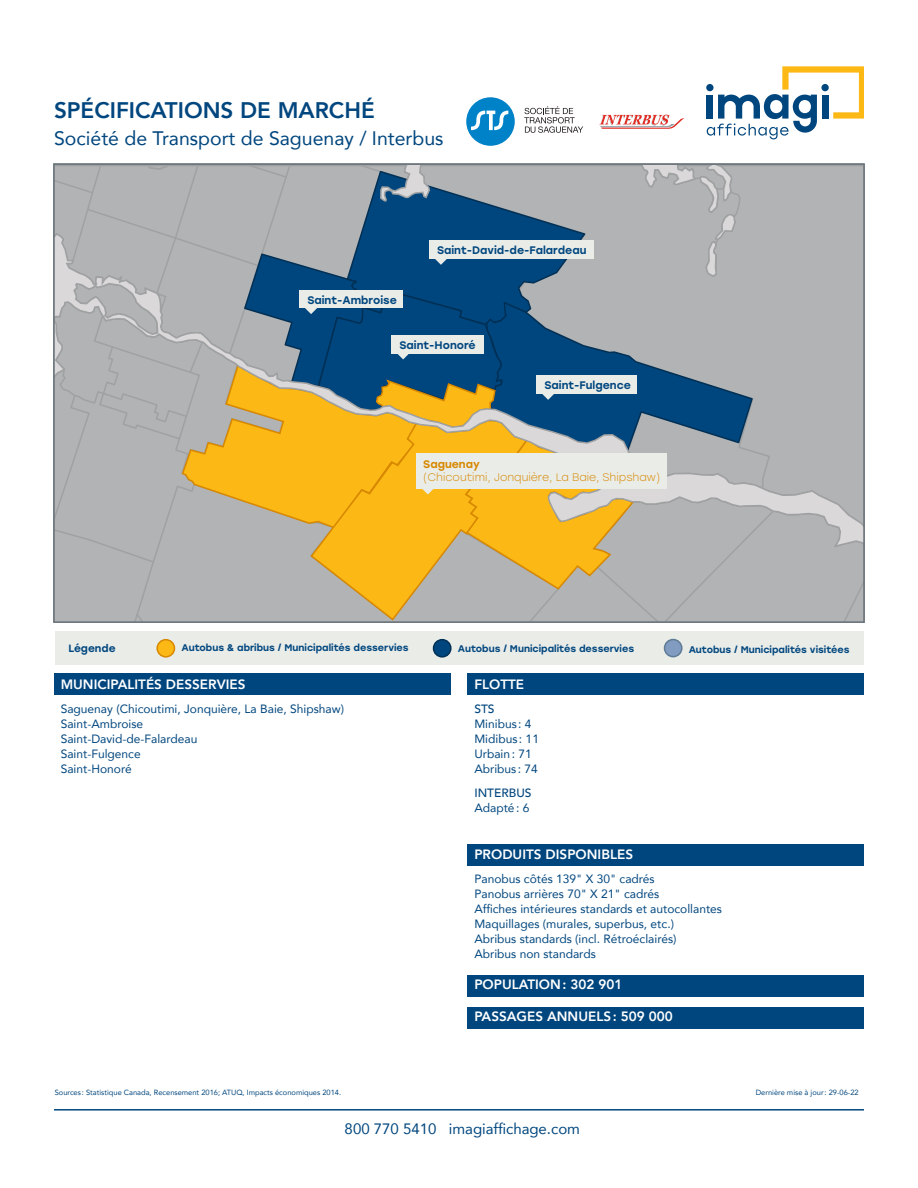
<style>
.page{position:relative;width:918px;height:1188px;background:#fff}
.page>*{position:absolute;margin:0;border:0;box-sizing:border-box;transform-origin:0 0}
.HAUT_-_Grand_titre{font:800 22.5px "Avenir";color:#00467e}
.HAUT_-_Sous-titre{font:19.5px "Avenir";color:#00467e}
.t1{font:15px "Avenir";color:#00467e}
.BAS_-_Titre{font:800 13.5px "Avenir";color:#fff}
.BAS_-_Texte{font:12px/15px "Avenir";color:#00467e}
.BAS_-_Texte-2{font:500 12px/15px "Avenir";color:#00467e}
.t2{font:500 10.95px "Stolzl";color:#00467e}
.t3{font:300 10.95px/13.2px "Stolzl";color:#d78800}
.t4{font:500 10.5px "Stolzl";color:#00467e}
.t5{font:500 9.6px "Stolzl";color:#00467e}
.t6{font:7.5px "Avenir";color:#00467e}
.s1{font-weight:500}
.s2{font-weight:400}
</style>
<div class="page">
<hr style="left:54px;top:1109px;width:810px;height:2px;background:#00467e">
<svg style="left:707px;top:66px;width:157px;height:73px"></svg>
<div style="left:55px;top:631px;width:808px;height:34px;background:#eaece8"></div>
<div style="left:434px;top:640px;width:17px;height:17px;background:#00467e;border-radius:50%"></div>
<div style="left:433px;top:639px;width:19px;height:19px;border:2px solid #003056;border-radius:50%"></div>
<div style="left:157px;top:640px;width:17px;height:17px;background:#fcb814;border-radius:50%"></div>
<div style="left:156px;top:639px;width:19px;height:19px;border:2px solid #d78800;border-radius:50%"></div>
<div style="left:665px;top:640px;width:17px;height:17px;background:#829bc1;border-radius:50%"></div>
<div style="left:664px;top:639px;width:19px;height:18px;border:2px solid #5e7c96;border-radius:50%"></div>
<div style="left:54px;top:673px;width:396px;height:21px;background:#00467e"></div>
<div style="left:468px;top:673px;width:396px;height:21px;background:#00467e"></div>
<div style="left:468px;top:844px;width:396px;height:21px;background:#00467e"></div>
<div style="left:468px;top:975px;width:396px;height:21px;background:#00467e"></div>
<div style="left:468px;top:1007px;width:396px;height:21px;background:#00467e"></div>
<svg style="left:524px;top:106px;width:59px;height:27px"></svg>
<div style="left:466px;top:97px;width:49px;height:49px;background:#0082c8;border-radius:50%"></div>
<svg style="left:471px;top:111px;width:37px;height:19px"></svg>
<svg style="left:599px;top:114px;width:85px;height:15px"></svg>
<svg style="left:56px;top:166px;width:806px;height:454px;background:#a5a699"></svg>
<div style="left:53px;top:163px;width:812px;height:460px;border:2px solid #6a747b"></div>
<p class="HAUT_-_Grand_titre" style="left:54px;top:93px;width:322px">SPÉCIFICATIONS DE MARCHÉ</p>
<p class="HAUT_-_Sous-titre" style="left:54px;top:123px;width:391px">Société de Transport de Saguenay / Interbus</p>
<p class="t2" style="left:307px;top:292px;width:91px">Saint-Ambroise</p>
<p class="t2" style="left:437px;top:243px;width:151px">Saint-David-de-Falardeau</p>
<p class="t2" style="left:399px;top:337px;width:78px">Saint-Honoré</p>
<p class="t2" style="left:544px;top:378px;width:88px">Saint-Fulgence</p>
<p class="t3" style="left:423px;top:457px;width:238px"><span class="s1">Saguenay<br></span>(Chicoutimi, Jonquière, La Baie, Shipshaw)</p>
<p class="t4" style="left:68px;top:641px;width:49px">Légende</p>
<p class="t5" style="left:182px;top:641px;width:229px">Autobus &amp; abribus / Municipalités desservies</p>
<p class="t5" style="left:458px;top:642px;width:178px">Autobus / Municipalités desservies</p>
<p class="t5" style="left:689px;top:642px;width:162px">Autobus / Municipalités visitées</p>
<p class="BAS_-_Titre" style="left:61px;top:674px;width:186px">MUNICIPALITÉS DESSERVIES</p>
<p class="BAS_-_Texte" style="left:61px;top:701px;width:285px">Saguenay (Chicoutimi, Jonquière, La Baie, Shipshaw)<br>Saint-Ambroise<br>Saint-David-de-Falardeau<br>Saint-Fulgence<br>Saint-Honoré</p>
<p class="BAS_-_Titre" style="left:474px;top:674px;width:51px">FLOTTE</p>
<p class="BAS_-_Texte" style="left:474px;top:701px;width:66px"><span class="s1">STS<br></span>Minibus : 4<br>Midibus : 11<br>Urbain: 71<br>Abribus : 74</p>
<p class="BAS_-_Texte-2" style="left:474px;top:785px;width:59px">INTERBUS<br><span class="s2">Adapté: 6</span></p>
<p class="BAS_-_Titre" style="left:474px;top:843px;width:160px">PRODUITS DISPONIBLES</p>
<p class="BAS_-_Texte" style="left:474px;top:871px;width:249px">Panobus côtés 139" X 30" cadrés<br>Panobus arrières 70" X 21" cadrés<br>Affiches intérieures standards et autocollantes Maquillages (murales, superbus, etc.)<br>Abribus standards (incl. Rétroéclairés)<br>Abribus non standards</p>
<p class="BAS_-_Titre" style="left:474px;top:974px;width:150px">POPULATION: 302 901</p>
<p class="BAS_-_Titre" style="left:474px;top:1006px;width:200px">PASSAGES ANNUELS: 509 000</p>
<p class="t6" style="left:55px;top:1086px;width:288px">Sources : Statistique Canada, Recensement 2016; ATUQ, Impacts économiques 2014.</p>
<p class="t1" style="left:345px;top:1117px;width:237px">800 770 5410 imagiaffichage.com</p>
<p class="t6" style="left:756px;top:1086px;width:105px">Dernière mise à jour: 29-06-22</p>
</div>
